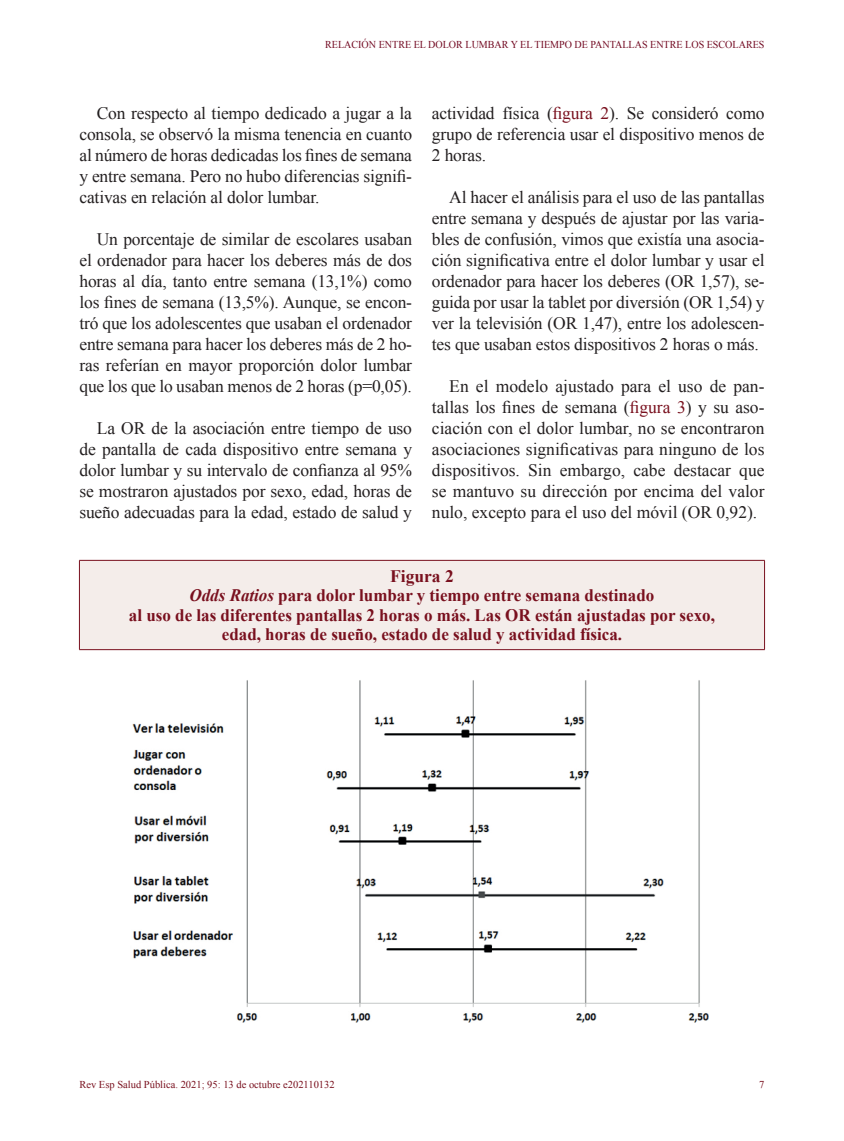
<style>
.page{position:relative;width:844px;height:1141px;background:#fff}
.page>*{position:absolute;margin:0;border:0;box-sizing:border-box;transform-origin:0 0}
.t1{font:17.5px/21px "Times New Roman";letter-spacing:-.01em;color:#231f20;text-align:justify}
.t2{font:700 17.5px/19.2px "Times New Roman";color:#79101e;text-align:center}
.t3{font:10.5px "Times New Roman";color:#730b23;scale:.96 1}
.t4{font:10.5px "Times New Roman";color:#79101e}
.s1{color:#79101e}
.s2{font-style:italic}
</style>
<div class="page">
<div style="left:79px;top:560px;width:685px;height:90px;background:#f4edea"></div>
<hr style="left:79px;top:561px;width:1px;height:88px;background:#79101e">
<hr style="left:764px;top:561px;width:1px;height:88px;background:#79101e">
<hr style="left:79px;top:560px;width:685px;height:1px;background:#79101e">
<hr style="left:79px;top:649px;width:685px;height:1px;background:#79101e">
<img style="left:132px;top:680px;width:577px;height:342px">
<p class="t3" style="left:325px;top:38px;width:459px">RELACIÓN ENTRE EL DOLOR LUMBAR Y EL TIEMPO DE PANTALLAS ENTRE LOS ESCOLARES</p>
<p class="t1" style="left:79px;top:103px;width:334px;text-indent:17px">Con respecto al tiempo dedicado a jugar a la consola, se observó la misma tenencia en cuanto al número de horas dedicadas los fines de semana y entre semana. Pero no hubo diferencias signifi&shy;cativas en relación al dolor lumbar.</p>
<p class="t1" style="left:79px;top:229px;width:334px;text-indent:17px">Un porcentaje de similar de escolares usaban el ordenador para hacer los deberes más de dos horas al día, tanto entre semana (13,1%) como los fines de semana (13,5%). Aunque, se encon&shy;tró que los adolescentes que usaban el ordenador entre semana para hacer los deberes más de 2 ho&shy;ras referían en mayor proporción dolor lumbar que los que lo usaban menos de 2 horas (p=0,05).</p>
<p class="t1" style="left:79px;top:418px;width:334px;text-indent:17px">La OR de la asociación entre tiempo de uso de pantalla de cada dispositivo entre semana y dolor lumbar y su intervalo de confianza al 95% se mostraron ajustados por sexo, edad, horas de sueño adecuadas para la edad, estado de salud y</p>
<p class="t1" style="left:432px;top:103px;width:334px">actividad física (<span class="s1">figura 2</span>). Se consideró como grupo de referencia usar el dispositivo menos de 2 horas.</p>
<p class="t1" style="left:432px;top:187px;width:334px;text-indent:17px">Al hacer el análisis para el uso de las pantallas entre semana y después de ajustar por las varia&shy;bles de confusión, vimos que existía una asocia&shy;ción significativa entre el dolor lumbar y usar el ordenador para hacer los deberes (OR 1,57), se&shy;guida por usar la tablet por diversión (OR 1,54) y ver la televisión (OR 1,47), entre los adolescen&shy;tes que usaban estos dispositivos 2 horas o más.</p>
<p class="t1" style="left:432px;top:376px;width:334px;text-indent:17px">En el modelo ajustado para el uso de pan&shy;tallas los fines de semana (<span class="s1">figura 3</span>) y su aso&shy;ciación con el dolor lumbar, no se encontraron asociaciones significativas para ninguno de los dispositivos. Sin embargo, cabe destacar que se mantuvo su dirección por encima del valor nulo, excepto para el uso del móvil (OR 0,92).</p>
<p class="t2" style="left:129px;top:566px;width:587px">Figura 2<br><span class="s2">Odds Ratios</span> para dolor lumbar y tiempo entre semana destinado<br>al uso de las diferentes pantallas 2 horas o más. Las OR están ajustadas por sexo, edad, horas de sueño, estado de salud y actividad física.</p>
<p class="t4" style="left:79px;top:1077px;width:257px">Rev Esp Salud Pública. 2021; 95: 13 de octubre e202110132</p>
<p class="t4" style="left:759px;top:1077px;width:7px">7</p>
</div>
